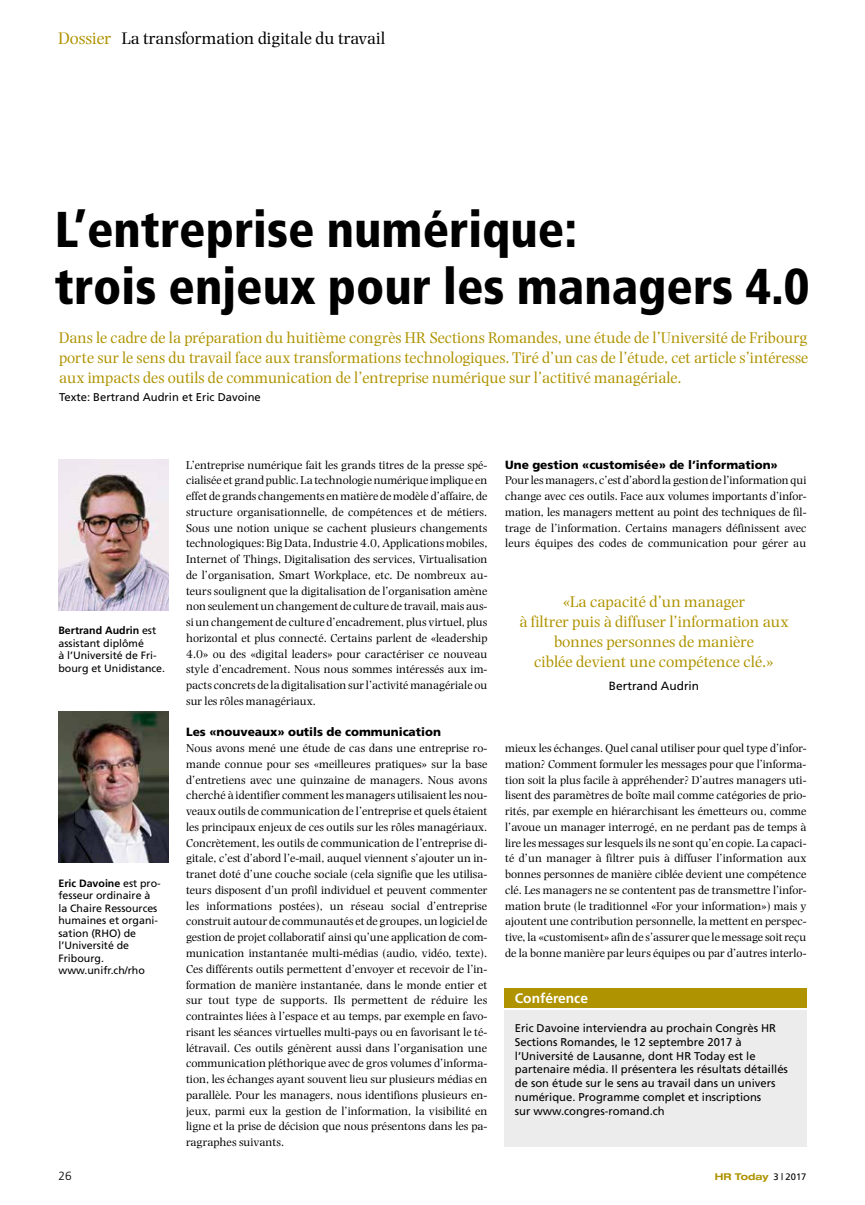
<style>
.page{position:relative;width:865px;height:1205px;background:#fff}
.page>*{position:absolute;margin:0;border:0;box-sizing:border-box;transform-origin:0 0}
.t1{font:900 condensed 50.25px/56.2px "Frutiger";color:#000}
.t2{font:17.5px "Photina";color:#000}
.t3{font:16.25px/20px "Photina";color:#af9300;text-align:justify}
.t4{font:700 13.75px "Frutiger";color:#fff}
.t5{font:11.88px/15.8px "Photina";color:#000;text-align:justify}
.t6{font:900 11.88px "Frutiger";color:#000}
.t7{font:11.88px "Frutiger";color:#000}
.t8{font:300 11.88px "Frutiger";color:#000}
.t9{font:11.25px/13.8px "Frutiger";color:#000}
.t10{font:10.62px/12.5px "Frutiger";color:#000}
.t11{font:700 expanded 9.38px "Helvetica Neue LT";color:#af9300}
.s1{color:#af9300}
.s2{font-weight:700}
.s3{font-family:"Frutiger";font-weight:400;font-stretch:normal;color:#000}
</style>
<div class="page">
<img style="left:58px;top:460px;width:110px;height:150px">
<img style="left:58px;top:712px;width:110px;height:150px">
<div style="left:504px;top:1010px;width:302px;height:136px;background:#ececec"></div>
<div style="left:504px;top:988px;width:302px;height:20px;background:#af9300"></div>
<h2 class="t2" style="left:58px;top:28px;width:328px"><span class="s1">Dossier</span> La transformation digitale du travail</h2>
<h1 class="t1" style="left:55px;top:202px;width:756px">L’entreprise numérique:<br>trois enjeux pour les managers 4.0</h1>
<p class="t3" style="left:59px;top:328px;width:750px">Dans le cadre de la préparation du huitième congrès HR Sections Romandes, une étude de l’Université de Fribourg porte sur le sens du travail face aux transformations technologiques. Tiré d’un cas de l’étude, cet article s’intéresse aux impacts des outils de communication de l’entreprise numérique sur l’actitivé managériale.</p>
<p class="t9" style="left:59px;top:390px;width:203px">Texte: Bertrand Audrin et Eric Davoine</p>
<p class="t10" style="left:58px;top:624px;width:108px"><span class="s2">Bertrand Audrin</span> est assistant diplômé<br>à l’Université de Fri&shy;bourg et Unidistance.</p>
<p class="t10" style="left:58px;top:876px;width:104px"><span class="s2">Eric Davoine</span> est pro&shy;fesseur ordinaire à la Chaire Ressources humaines et organi&shy;sation (RHO) de l’Université de<br>Fribourg. www.unifr.ch/rho</p>
<p class="t5" style="left:186px;top:457px;width:303px">L’entreprise numérique fait les grands titres de la presse spé&shy;cialisée et grand public. La technologie numérique implique en effet de grands changements en matière de modèle d’affaire, de structure organisationnelle, de compétences et de métiers.<br>Sous une notion unique se cachent plusieurs changements technologiques: Big Data, Industrie 4.0, Applications mobiles, Internet of Things, Digitalisation des services, Virtualisation de l’organisation, Smart Workplace, etc. De nombreux au&shy;teurs soulignent que la digitalisation de l’organisation amène non seulement un changement de culture de travail, mais aus&shy;si un changement de culture d’encadrement, plus virtuel, plus horizontal et plus connecté. Certains parlent de «leadership 4.0» ou des «digital leaders» pour caractériser ce nouveau style d’encadrement. Nous nous sommes intéressés aux im&shy;pacts concrets de la digitalisation sur l’activité managériale ou sur les rôles managériaux.</p>
<p class="t6" style="left:186px;top:725px;width:256px">Les «nouveaux» outils de communication</p>
<p class="t5" style="left:186px;top:740px;width:303px">Nous avons mené une étude de cas dans une entreprise ro&shy;mande connue pour ses «meilleures pratiques» sur la base d’entretiens avec une quinzaine de managers. Nous avons cherché à identifier comment les managers utilisaient les nou&shy;veaux outils de communication de l’entreprise et quels étaient les principaux enjeux de ces outils sur les rôles managériaux.<br>Concrètement, les outils de communication de l’entreprise di&shy;gitale, c’est d’abord l’e-mail, auquel viennent s’ajouter un in&shy;tranet doté d’une couche sociale (cela signifie que les utilisa&shy;teurs disposent d’un profil individuel et peuvent commenter les informations postées), un réseau social d’entreprise construit autour de communautés et de groupes, un logiciel de gestion de projet collaboratif ainsi qu’une application de com&shy;munication instantanée multi-médias (audio, vidéo, texte).<br>Ces différents outils permettent d’envoyer et recevoir de l’in&shy;formation de manière instantanée, dans le monde entier et sur tout type de supports. Ils permettent de réduire les contraintes liées à l’espace et au temps, par exemple en favo&shy;risant les séances virtuelles multi-pays ou en favorisant le té&shy;létravail. Ces outils génèrent aussi dans l’organisation une communication pléthorique avec de gros volumes d’informa&shy;tion, les échanges ayant souvent lieu sur plusieurs médias en parallèle. Pour les managers, nous identifions plusieurs en&shy;jeux, parmi eux la gestion de l’information, la visibilité en ligne et la prise de décision que nous présentons dans les pa&shy;ragraphes suivants.</p>
<p class="t6" style="left:505px;top:457px;width:274px">Une gestion «customisée» de l’information»</p>
<p class="t5" style="left:505px;top:473px;width:303px">Pour les managers, c’est d’abord la gestion de l’information qui change avec ces outils. Face aux volumes importants d’infor&shy;mation, les managers mettent au point des techniques de fil&shy;trage de l’information. Certains managers définissent avec leurs équipes des codes de communication pour gérer au</p>
<h3 class="t3" style="left:519px;top:592px;width:271px;text-align:center">«La capacité d’un manager<br>à filtrer puis à diffuser l’information aux bonnes personnes de manière<br>ciblée devient une compétence clé.»</h3>
<p class="t7" style="left:609px;top:679px;width:92px">Bertrand Audrin</p>
<p class="t5" style="left:505px;top:740px;width:303px">mieux les échanges. Quel canal utiliser pour quel type d’infor&shy;mation? Comment formuler les messages pour que l’informa&shy;tion soit la plus facile à appréhender? D’autres managers uti&shy;lisent des paramètres de boîte mail comme catégories de prio&shy;rités, par exemple en hiérarchisant les émetteurs ou, comme l’avoue un manager interrogé, en ne perdant pas de temps à lire les messages sur lesquels ils ne sont qu’en copie. La capaci&shy;té d’un manager à filtrer puis à diffuser l’information aux bonnes personnes de manière ciblée devient une compétence clé. Les managers ne se contentent pas de transmettre l’infor&shy;mation brute (le traditionnel «For your information») mais y ajoutent une contribution personnelle, la mettent en perspec&shy;tive, la «customisent» afin de s’assurer que le message soit reçu de la bonne manière par leurs équipes ou par d’autres interlo-</p>
<p class="t4" style="left:515px;top:990px;width:75px">Conférence</p>
<p class="t9" style="left:515px;top:1021px;width:274px">Eric Davoine interviendra au prochain Congrès HR Sections Romandes, le 12 septembre 2017 à l’Université de Lausanne, dont HR Today est le partenaire média. Il présentera les résultats détaillés de son étude sur le sens au travail dans un univers numérique. Programme complet et inscriptions<br>sur www.congres-romand.ch</p>
<p class="t8" style="left:58px;top:1169px;width:15px">26</p>
<p class="t11" style="left:714px;top:1171px;width:93px">HR Today <span class="s3">3 | 2017</span></p>
</div>
